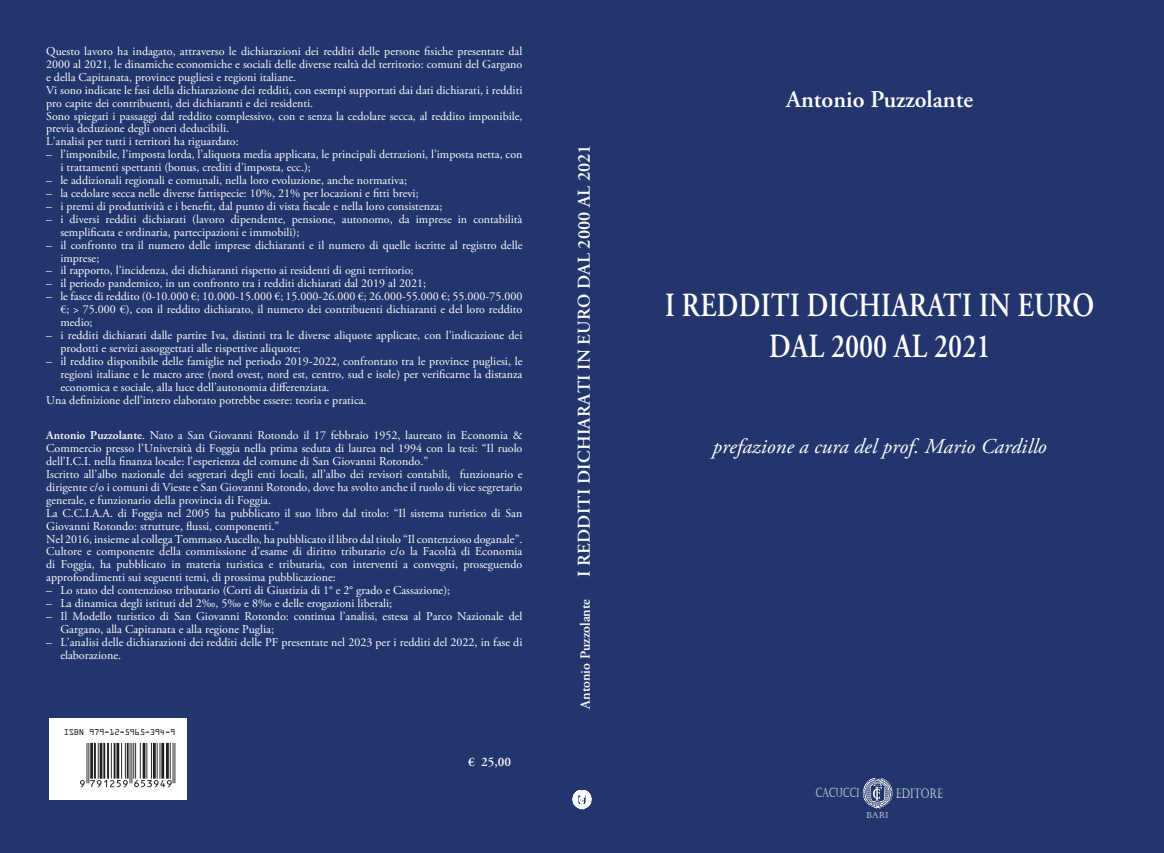
<style>
.page{position:relative;width:1164px;height:853px;background:#fff}
.page>*{position:absolute;margin:0;border:0;box-sizing:border-box;transform-origin:0 0}
.t1{font:600 33.8px/40.9px "Adobe Garamond Pro";letter-spacing:.015em;color:#fff;text-align:center;scale:.82 1}
.t2{font:600 24px "Adobe Garamond Pro";color:#fff}
.t3{font:italic 21px "Adobe Garamond Pro";color:#fff}
.t4{font:600 18px "Adobe Garamond Pro";letter-spacing:.015em;color:#fff}
.t5{font:13.4px "Castellar";color:#fff;scale:.74 1}
.t6{font:600 13px "Adobe Garamond Pro";color:#fff}
.t7{font:12.8px "Castellar";color:#fff;scale:.67 1}
.t8{font:12px/12.9px "Adobe Garamond Pro";color:#fff}
.t9{font:9px "OCRA Extended";letter-spacing:-.03em;color:#231f20}
.t10{font:8.5px "Castellar";color:#fff}
.s1{font-weight:600}
.s2{font-size:14px}
</style>
<div class="page">
<div style="left:0;top:0;width:1164px;height:852px;background:#22356c"></div>
<svg style="left:863px;top:778px;width:30px;height:30px"></svg>
<div style="left:50px;top:718px;width:137px;height:81px;background:#fff"></div>
<svg style="left:573px;top:789px;width:18px;height:19px"></svg>
<hr style="left:174px;top:742px;width:1px;height:40px;background:#231f20">
<hr style="left:173px;top:742px;width:1px;height:40px;background:#231f20">
<hr style="left:170px;top:742px;width:1px;height:36px;background:#231f20">
<hr style="left:166px;top:742px;width:3px;height:36px;background:#231f20">
<hr style="left:161px;top:742px;width:3px;height:36px;background:#231f20">
<hr style="left:159px;top:742px;width:1px;height:36px;background:#231f20">
<hr style="left:157px;top:742px;width:1px;height:36px;background:#231f20">
<hr style="left:153px;top:742px;width:3px;height:36px;background:#231f20">
<hr style="left:151px;top:742px;width:1px;height:36px;background:#231f20">
<hr style="left:146px;top:742px;width:1px;height:36px;background:#231f20">
<hr style="left:143px;top:742px;width:2px;height:36px;background:#231f20">
<hr style="left:140px;top:742px;width:1px;height:36px;background:#231f20">
<hr style="left:135px;top:742px;width:1px;height:36px;background:#231f20">
<hr style="left:133px;top:742px;width:1px;height:36px;background:#231f20">
<hr style="left:131px;top:742px;width:1px;height:40px;background:#231f20">
<hr style="left:130px;top:742px;width:1px;height:40px;background:#231f20">
<hr style="left:127px;top:742px;width:2px;height:36px;background:#231f20">
<hr style="left:125px;top:742px;width:1px;height:36px;background:#231f20">
<hr style="left:121px;top:742px;width:1px;height:36px;background:#231f20">
<hr style="left:116px;top:742px;width:3px;height:36px;background:#231f20">
<hr style="left:114px;top:742px;width:2px;height:36px;background:#231f20">
<hr style="left:111px;top:742px;width:1px;height:36px;background:#231f20">
<hr style="left:107px;top:742px;width:2px;height:36px;background:#231f20">
<hr style="left:103px;top:742px;width:2px;height:36px;background:#231f20">
<hr style="left:100px;top:742px;width:2px;height:36px;background:#231f20">
<hr style="left:98px;top:742px;width:1px;height:36px;background:#231f20">
<hr style="left:94px;top:742px;width:2px;height:36px;background:#231f20">
<hr style="left:90px;top:742px;width:3px;height:36px;background:#231f20">
<hr style="left:88px;top:742px;width:1px;height:40px;background:#231f20">
<hr style="left:87px;top:742px;width:1px;height:40px;background:#231f20">
<svg style="left:80px;top:779px;width:92px;height:7px"></svg>
<p class="t8" style="left:46px;top:45px;width:478px">Questo lavoro ha indagato, attraverso le dichiarazioni dei redditi delle persone fisiche presentate dal 2000 al 2021, le dinamiche economiche e sociali delle diverse realtà del territorio: comuni del Gargano e della Capitanata, province pugliesi e regioni italiane.<br>Vi sono indicate le fasi della dichiarazione dei redditi, con esempi supportati dai dati dichiarati, i redditi pro capite dei contribuenti, dei dichiaranti e dei residenti.<br>Sono spiegati i passaggi dal reddito complessivo, con e senza la cedolare secca, al reddito imponibile, previa deduzione degli oneri deducibili.<br>L’analisi per tutti i territori ha riguardato:</p>
<p class="t8" style="left:60px;top:148px;width:464px;text-indent:-14px">– l’imponibile, l’imposta lorda, l’aliquota media applicata, le principali detrazioni, l’imposta netta, con i trattamenti spettanti (bonus, crediti d’imposta, ecc.);</p>
<p class="t8" style="left:46px;top:174px;width:362px">– le addizionali regionali e comunali, nella loro evoluzione, anche normativa;</p>
<p class="t8" style="left:46px;top:187px;width:374px">– la cedolare secca nelle diverse fattispecie: 10%, 21% per locazioni e fitti brevi;</p>
<p class="t8" style="left:46px;top:200px;width:398px">– i premi di produttività e i benefit, dal punto di vista fiscale e nella loro consistenza;</p>
<p class="t8" style="left:60px;top:213px;width:464px;text-indent:-14px">– i diversi redditi dichiarati (lavoro dipendente, pensione, autonomo, da imprese in contabilità semplificata e ordinaria, partecipazioni e immobili);</p>
<p class="t8" style="left:60px;top:239px;width:464px;text-indent:-14px">– il confronto tra il numero delle imprese dichiaranti e il numero di quelle iscritte al registro delle imprese;</p>
<p class="t8" style="left:46px;top:264px;width:369px">– il rapporto, l’incidenza, dei dichiaranti rispetto ai residenti di ogni territorio;</p>
<p class="t8" style="left:46px;top:277px;width:381px">– il periodo pandemico, in un confronto tra i redditi dichiarati dal 2019 al 2021;</p>
<p class="t8" style="left:60px;top:290px;width:464px;text-align:justify;text-indent:-14px">– le fasce di reddito (0-10.000 €; 10.000-15.000 €; 15.000-26.000 €; 26.000-55.000 €; 55.000-75.000 €; &gt; 75.000 €), con il reddito dichiarato, il numero dei contribuenti dichiaranti e del loro reddito medio;</p>
<p class="t8" style="left:60px;top:329px;width:464px;text-indent:-14px">– i redditi dichiarati dalle partire Iva, distinti tra le diverse aliquote applicate, con l’indicazione dei prodotti e servizi assoggettati alle rispettive aliquote;</p>
<p class="t8" style="left:46px;top:355px;width:478px">– il reddito disponibile delle famiglie nel periodo 2019-2022, confrontato tra le province pugliesi, le</p>
<p class="t8" style="left:60px;top:368px;width:464px">regioni italiane e le macro aree (nord ovest, nord est, centro, sud e isole) per verificarne la distanza</p>
<p class="t8" style="left:60px;top:380px;width:271px">economica e sociale, alla luce dell’autonomia differenziata.</p>
<p class="t8" style="left:46px;top:393px;width:322px">Una definizione dell’intero elaborato potrebbe essere: teoria e pratica.</p>
<p class="t8" style="left:46px;top:429px;width:478px"><span class="s1">Antonio Puzzolante</span>. Nato a San Giovanni Rotondo il 17 febbraio 1952, laureato in Economia &amp; Commercio presso l’Università di Foggia nella prima seduta di laurea nel 1994 con la tesi: “Il ruolo dell’I.C.I. nella finanza locale: l’esperienza del comune di San Giovanni Rotondo.”<br>Iscritto all’albo nazionale dei segretari degli enti locali, all’albo dei revisori contabili, funzionario e dirigente c/o i comuni di Vieste e San Giovanni Rotondo, dove ha svolto anche il ruolo di vice segretario generale, e funzionario della provincia di Foggia.<br>La C.C.I.A.A. di Foggia nel 2005 ha pubblicato il suo libro dal titolo: “Il sistema turistico di San Giovanni Rotondo: strutture, flussi, componenti.”<br>Nel 2016, insieme al collega Tommaso Aucello, ha pubblicato il libro dal titolo “Il contenzioso doganale”.<br>Cultore e componente della commissione d’esame di diritto tributario c/o la Facoltà di Economia di Foggia, ha pubblicato in materia turistica e tributaria, con interventi a convegni, proseguendo approfondimenti sui seguenti temi, di prossima pubblicazione:</p>
<p class="t8" style="left:46px;top:584px;width:405px">– Lo stato del contenzioso tributario (Corti di Giustizia di 1° e 2° grado e Cassazione);</p>
<p class="t8" style="left:46px;top:597px;width:348px">– La dinamica degli istituti del 2‰, 5‰ e 8‰ e delle erogazioni liberali;</p>
<p class="t8" style="left:60px;top:610px;width:464px;text-indent:-14px">– Il Modello turistico di San Giovanni Rotondo: continua l’analisi, estesa al Parco Nazionale del<br>Gargano, alla Capitanata e alla regione Puglia;</p>
<p class="t8" style="left:60px;top:635px;width:464px;text-indent:-14px">– L’analisi delle dichiarazioni dei redditi delle PF presentate nel 2023 per i redditi del 2022, in fase di elaborazione.</p>
<p class="t9" style="left:64px;top:727px;width:113px">ISBN 979-12-5965-394-9</p>
<p class="t6" style="left:468px;top:754px;width:45px">€ 25,00</p>
<h3 class="t4" style="left:574px;top:708px;width:565px;rotate:-90deg"><span class="s2">Antonio Puzzolante</span> I REDDITI DICHIARATI IN EURO DAL 2000 AL 2021</h3>
<h2 class="t2" style="left:786px;top:86px;width:189px">Antonio Puzzolante</h2>
<h1 class="t1" style="left:665px;top:285px;width:525px">I REDDITI DICHIARATI IN EURO<br>DAL 2000 AL 2021</h1>
<h3 class="t3" style="left:712px;top:434px;width:336px">prefazione a cura del prof. Mario Cardillo</h3>
<p class="t7" style="left:815px;top:785px;width:67px">CACUCCI</p>
<p class="t5" style="left:896px;top:785px;width:65px">EDITORE</p>
<p class="t10" style="left:866px;top:809px;width:24px">BARI</p>
</div>
